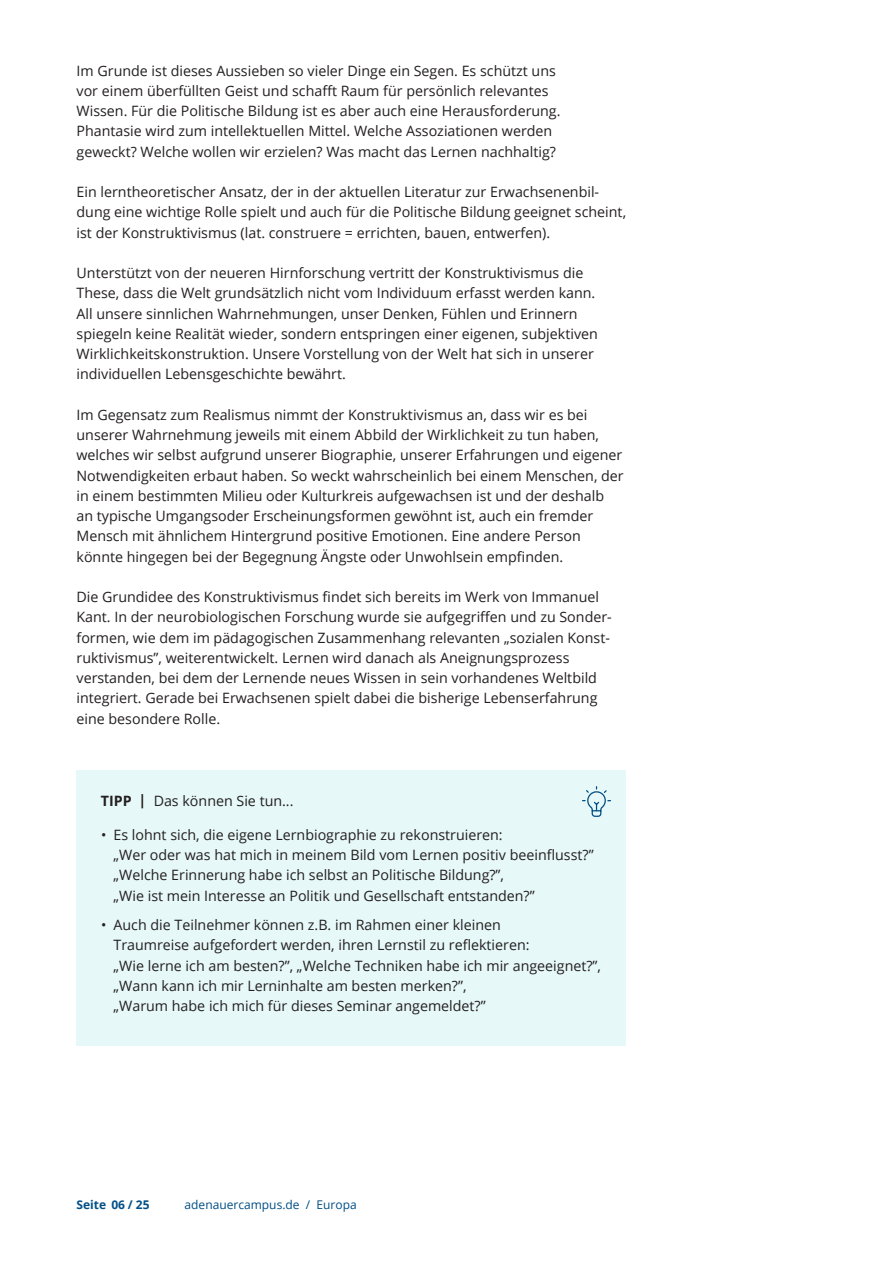
<style>
.page{position:relative;width:893px;height:1263px;background:#fff}
.page>*{position:absolute;margin:0;border:0;box-sizing:border-box;transform-origin:0 0}
.t1{font:14.25px/20.2px "Open Sans";color:#231f20}
.t2{font:12px "Open Sans";color:#014f87}
.t3{font:700 12px "Open Sans";color:#014f87}
.s1{font-weight:700}
</style>
<div class="page">
<div style="left:77px;top:770px;width:549px;height:276px;background:#e7f8f8"></div>
<svg style="left:582px;top:786px;width:29px;height:31px"></svg>
<p class="t1" style="left:77px;top:60px;width:486px">Im Grunde ist dieses Aussieben so vieler Dinge ein Segen. Es schützt uns vor einem überfüllten Geist und schafft Raum für persönlich relevantes Wissen. Für die Politische Bildung ist es aber auch eine Herausforderung.<br>Phantasie wird zum intellektuellen Mittel. Welche Assoziationen werden geweckt? Welche wollen wir erzielen? Was macht das Lernen nachhaltig?</p>
<p class="t1" style="left:77px;top:181px;width:551px">Ein lerntheoretischer Ansatz, der in der aktuellen Literatur zur Erwachsenenbil&shy;dung eine wichtige Rolle spielt und auch für die Politische Bildung geeignet scheint, ist der Konstruktivismus (lat. construere = errichten, bauen, entwerfen).</p>
<p class="t1" style="left:77px;top:262px;width:523px">Unterstützt von der neueren Hirnforschung vertritt der Konstruktivismus die These, dass die Welt grundsätzlich nicht vom Individuum erfasst werden kann.<br>All unsere sinnlichen Wahrnehmungen, unser Denken, Fühlen und Erinnern spiegeln keine Realität wieder, sondern entspringen einer eigenen, subjektiven Wirklichkeitskonstruktion. Unsere Vorstellung von der Welt hat sich in unserer individuellen Lebensgeschichte bewährt.</p>
<p class="t1" style="left:77px;top:404px;width:549px">Im Gegensatz zum Realismus nimmt der Konstruktivismus an, dass wir es bei unserer Wahrnehmung jeweils mit einem Abbild der Wirklichkeit zu tun haben, welches wir selbst aufgrund unserer Biographie, unserer Erfahrungen und eigener Notwendigkeiten erbaut haben. So weckt wahrscheinlich bei einem Menschen, der in einem bestimmten Milieu oder Kulturkreis aufgewachsen ist und der deshalb an typische Umgangsoder Erscheinungsformen gewöhnt ist, auch ein fremder Mensch mit ähnlichem Hintergrund positive Emotionen. Eine andere Person könnte hingegen bei der Begegnung Ängste oder Unwohlsein empfinden.</p>
<p class="t1" style="left:77px;top:586px;width:537px">Die Grundidee des Konstruktivismus findet sich bereits im Werk von Immanuel Kant. In der neurobiologischen Forschung wurde sie aufgegriffen und zu Sonder&shy;formen, wie dem im pädagogischen Zusammenhang relevanten „sozialen Konst&shy;ruktivismus”, weiterentwickelt. Lernen wird danach als Aneignungsprozess verstanden, bei dem der Lernende neues Wissen in sein vorhandenes Weltbild integriert. Gerade bei Erwachsenen spielt dabei die bisherige Lebenserfahrung eine besondere Rolle.</p>
<p class="t1" style="left:101px;top:790px;width:194px"><span class="s1">TIPP |</span> Das können Sie tun...</p>
<p class="t1" style="left:101px;top:824px;width:7px">•</p>
<p class="t1" style="left:113px;top:824px;width:482px">Es lohnt sich, die eigene Lernbiographie zu rekonstruieren:<br>„Wer oder was hat mich in meinem Bild vom Lernen positiv beeinflusst?” „Welche Erinnerung habe ich selbst an Politische Bildung?”,<br>„Wie ist mein Interesse an Politik und Gesellschaft entstanden?”</p>
<p class="t1" style="left:113px;top:914px;width:489px">Auch die Teilnehmer können z.B. im Rahmen einer kleinen<br>Traumreise aufgefordert werden, ihren Lernstil zu reflektieren:<br>„Wie lerne ich am besten?”, „Welche Techniken habe ich mir angeeignet?”, „Wann kann ich mir Lerninhalte am besten merken?”,<br>„Warum habe ich mich für dieses Seminar angemeldet?”</p>
<p class="t1" style="left:101px;top:914px;width:7px">•</p>
<p class="t3" style="left:77px;top:1196px;width:75px">Seite 06 / 25</p>
<p class="t2" style="left:185px;top:1196px;width:174px">adenauercampus.de / Europa</p>
</div>
